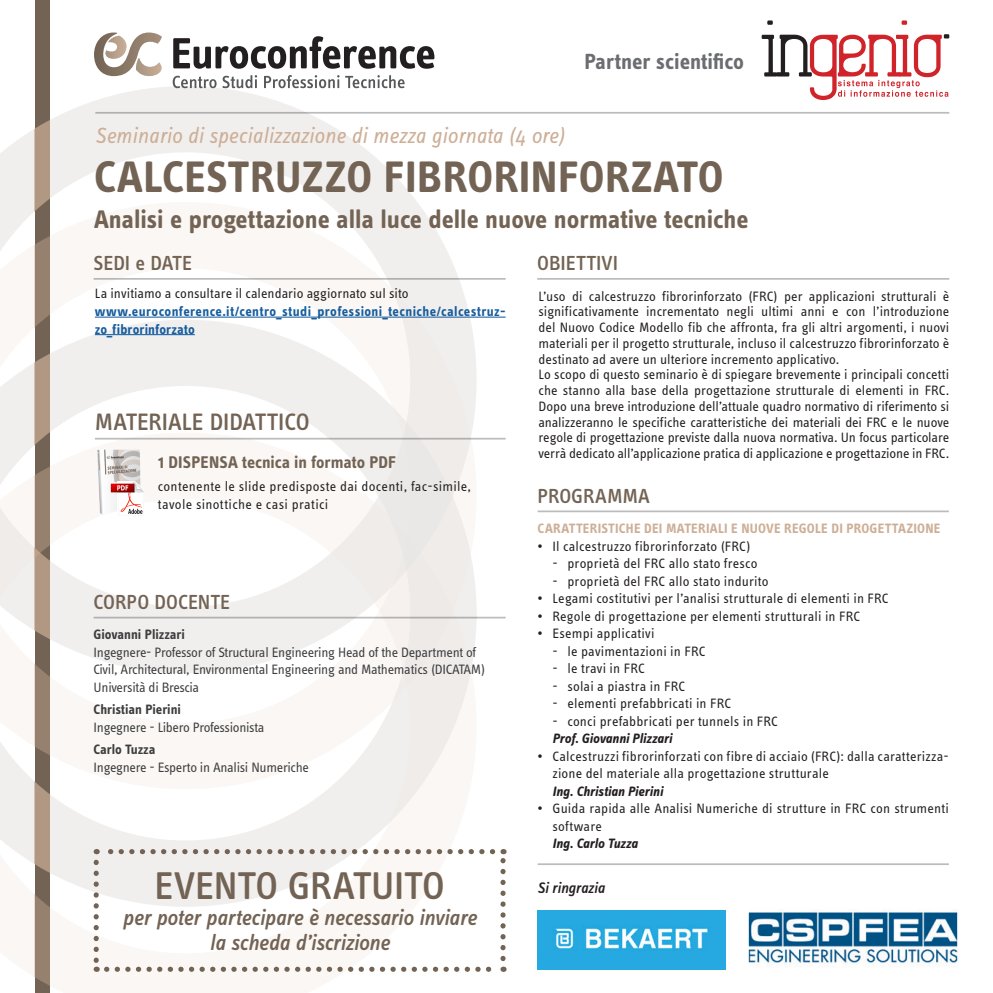
<style>
.page{position:relative;width:993px;height:993px;background:#fff}
.page>*{position:absolute;margin:0;border:0;box-sizing:border-box;transform-origin:0 0}
.t1{font:700 45.5px "Info Text OT";letter-spacing:.01em;color:#736354}
.t2{font:500 39.9px "Info Text OT";color:#736354}
.t3{font:700 26.25px "Info Text OT";color:#736354}
.t4{font:500 24.5px "Info Text OT";letter-spacing:-.005em;color:#736354}
.t5{font:italic 500 22.75px/24.5px "Info Text OT";letter-spacing:-.005em;color:#736354;text-align:center}
.t6{font:italic 22.75px "Info Text OT";color:#cdaf97}
.t7{font:700 22.57px "Info Text OT";color:#6c6d70}
.t8{font:500 21px "Info Text OT";color:#736354}
.t9{font:700 17.5px "Info Text OT";color:#736354}
.t10{font:italic 500 15.75px "Info Text OT";letter-spacing:-.01em;color:#231f20}
.t11{font:14px/15.8px "Info Text OT";letter-spacing:.01em;color:#231f20}
.t12{font:14px/17.5px "Info Text OT";letter-spacing:-.02em;color:#3e3e3f}
.t13{font:700 14px/17.5px "Info Text OT";letter-spacing:.025em;color:#175d9e}
.t14{font:italic 700 14px "Info Text OT";letter-spacing:.01em;color:#231f20}
.t15{font:700 14px "Info Text OT";letter-spacing:.015em;color:#cdaf97}
.t16{font:700 14px "Info Text OT";letter-spacing:-.005em;color:#3e3e3f}
</style>
<div class="page">
<svg style="left:0;top:906px;width:469px;height:86px"></svg>
<svg style="left:0;top:788px;width:472px;height:118px"></svg>
<svg style="left:0;top:673px;width:476px;height:115px"></svg>
<svg style="left:0;top:86px;width:476px;height:587px"></svg>
<div style="left:35px;top:0;width:15px;height:992px;background:#736354"></div>
<svg style="left:35px;top:120px;width:15px;height:866px"></svg>
<hr style="left:93px;top:278px;width:412px;height:1px;background:#231f20">
<hr style="left:95px;top:316px;width:410px;height:1px;background:#175d9e">
<hr style="left:95px;top:334px;width:100px;height:1px;background:#175d9e">
<hr style="left:93px;top:616px;width:412px;height:2px;background:#231f20">
<hr style="left:537px;top:510px;width:411px;height:2px;background:#231f20">
<hr style="left:537px;top:278px;width:411px;height:1px;background:#231f20">
<hr style="left:95px;top:112px;width:853px;height:2px;background:#231f20">
<svg style="left:761px;top:20px;width:187px;height:80px"></svg>
<svg style="left:94px;top:32px;width:68px;height:44px"></svg>
<svg style="left:173px;top:36px;width:261px;height:33px"></svg>
<svg style="left:173px;top:76px;width:43px;height:12px"></svg>
<svg style="left:222px;top:75px;width:35px;height:13px"></svg>
<svg style="left:264px;top:75px;width:75px;height:13px"></svg>
<svg style="left:345px;top:75px;width:59px;height:13px"></svg>
<hr style="left:95px;top:437px;width:410px;height:2px;background:#231f20">
<img style="left:93px;top:447px;width:48px;height:68px">
<svg style="left:110px;top:480px;width:34px;height:36px"></svg>
<svg style="left:111px;top:481px;width:32px;height:34px"></svg>
<svg style="left:107px;top:966px;width:385px;height:5px"></svg>
<svg style="left:93px;top:862px;width:6px;height:109px"></svg>
<svg style="left:500px;top:849px;width:5px;height:109px"></svg>
<svg style="left:96px;top:848px;width:396px;height:6px"></svg>
<img style="left:537px;top:910px;width:188px;height:59px">
<img style="left:748px;top:912px;width:210px;height:55px">
<hr style="left:537px;top:863px;width:411px;height:1px;background:#231f20">
<p class="t7" style="left:584px;top:48px;width:161px">Partner scientifico</p>
<p class="t6" style="left:95px;top:122px;width:471px">Seminario di specializzazione di mezza giornata (4 ore)</p>
<p class="t1" style="left:94px;top:149px;width:630px">CALCESTRUZZO FIBRORINFORZATO</p>
<p class="t3" style="left:94px;top:203px;width:655px">Analisi e progettazione alla luce delle nuove normative tecniche</p>
<p class="t8" style="left:93px;top:251px;width:100px">SEDI e DATE</p>
<p class="t11" style="left:95px;top:285px;width:315px">La invitiamo a consultare il calendario aggiornato sul sito</p>
<p class="t13" style="left:95px;top:302px;width:412px">www.euroconference.it/centro_studi_professioni_tecniche/calcestruz&shy;zo_fibrorinforzato</p>
<p class="t4" style="left:95px;top:407px;width:216px">MATERIALE DIDATTICO</p>
<p class="t9" style="left:158px;top:451px;width:240px">1 DISPENSA tecnica in formato PDF</p>
<p class="t11" style="left:158px;top:477px;width:314px;line-height:17.5px">contenente le slide predisposte dai docenti, fac-simile, tavole sinottiche e casi pratici</p>
<p class="t8" style="left:93px;top:589px;width:138px">CORPO DOCENTE</p>
<p class="t16" style="left:93px;top:626px;width:93px">Giovanni Plizzari</p>
<p class="t12" style="left:93px;top:642px;width:393px">Ingegnere- Professor of Structural Engineering Head of the Department of<br>Civil, Architectural, Environmental Engineering and Mathematics (DICATAM)<br>Università di Brescia</p>
<p class="t16" style="left:93px;top:701px;width:89px">Christian Pierini</p>
<p class="t12" style="left:93px;top:717px;width:172px">Ingegnere - Libero Professionista</p>
<p class="t16" style="left:93px;top:740px;width:63px">Carlo Tuzza</p>
<p class="t12" style="left:93px;top:757px;width:217px">Ingegnere - Esperto in Analisi Numeriche</p>
<p class="t2" style="left:154px;top:861px;width:291px">EVENTO GRATUITO</p>
<p class="t5" style="left:123px;top:904px;width:355px">per poter partecipare è necessario inviare la scheda d’iscrizione</p>
<p class="t8" style="left:537px;top:251px;width:82px">OBIETTIVI</p>
<p class="t11" style="left:538px;top:287px;width:412px;text-align:justify">L’uso di calcestruzzo fibrorinforzato (FRC) per applicazioni strutturali è significativamente incrementato negli ultimi anni e con l’introduzione del Nuovo Codice Modello fib che affronta, fra gli altri argomenti, i nuovi materiali per il progetto strutturale, incluso il calcestruzzo fibrorinforzato è destinato ad avere un ulteriore incremento applicativo.</p>
<p class="t11" style="left:538px;top:366px;width:412px;text-align:justify">Lo scopo di questo seminario è di spiegare brevemente i principali concetti che stanno alla base della progettazione strutturale di elementi in FRC.<br>Dopo una breve introduzione dell’attuale quadro normativo di riferimento si analizzeranno le specifiche caratteristiche dei materiali dei FRC e le nuove regole di progettazione previste dalla nuova normativa. Un focus particolare verrà dedicato all’applicazione pratica di applicazione e progettazione in FRC.</p>
<p class="t8" style="left:537px;top:483px;width:114px">PROGRAMMA</p>
<p class="t15" style="left:537px;top:519px;width:404px">CARATTERISTICHE DEI MATERIALI E NUOVE REGOLE DI PROGETTAZIONE</p>
<p class="t11" style="left:537px;top:537px;width:214px">• Il calcestruzzo fibrorinforzato (FRC)</p>
<p class="t11" style="left:552px;top:555px;width:206px">- proprietà del FRC allo stato fresco</p>
<p class="t11" style="left:552px;top:572px;width:217px">- proprietà del FRC allo stato indurito</p>
<p class="t11" style="left:537px;top:590px;width:352px">• Legami costitutivi per l’analisi strutturale di elementi in FRC</p>
<p class="t11" style="left:537px;top:607px;width:324px">• Regole di progettazione per elementi strutturali in FRC</p>
<p class="t11" style="left:537px;top:625px;width:118px">• Esempi applicativi</p>
<p class="t11" style="left:552px;top:642px;width:154px">- le pavimentazioni in FRC</p>
<p class="t11" style="left:552px;top:660px;width:94px">- le travi in FRC</p>
<p class="t11" style="left:552px;top:677px;width:134px">- solai a piastra in FRC</p>
<p class="t11" style="left:552px;top:695px;width:180px">- elementi prefabbricati in FRC</p>
<p class="t11" style="left:552px;top:712px;width:227px">- conci prefabbricati per tunnels in FRC</p>
<p class="t14" style="left:552px;top:729px;width:121px">Prof. Giovanni Plizzari</p>
<p class="t11" style="left:552px;top:746px;width:397px;line-height:17.5px;text-indent:-15px">• Calcestruzzi fibrorinforzati con fibre di acciaio (FRC): dalla caratterizza&shy;zione del materiale alla progettazione strutturale</p>
<p class="t14" style="left:552px;top:782px;width:112px">Ing. Christian Pierini</p>
<p class="t11" style="left:552px;top:799px;width:398px;line-height:17.5px;text-indent:-15px">• Guida rapida alle Analisi Numeriche di strutture in FRC con strumenti software</p>
<p class="t14" style="left:552px;top:834px;width:87px">Ing. Carlo Tuzza</p>
<p class="t10" style="left:537px;top:877px;width:69px">Si ringrazia</p>
</div>
